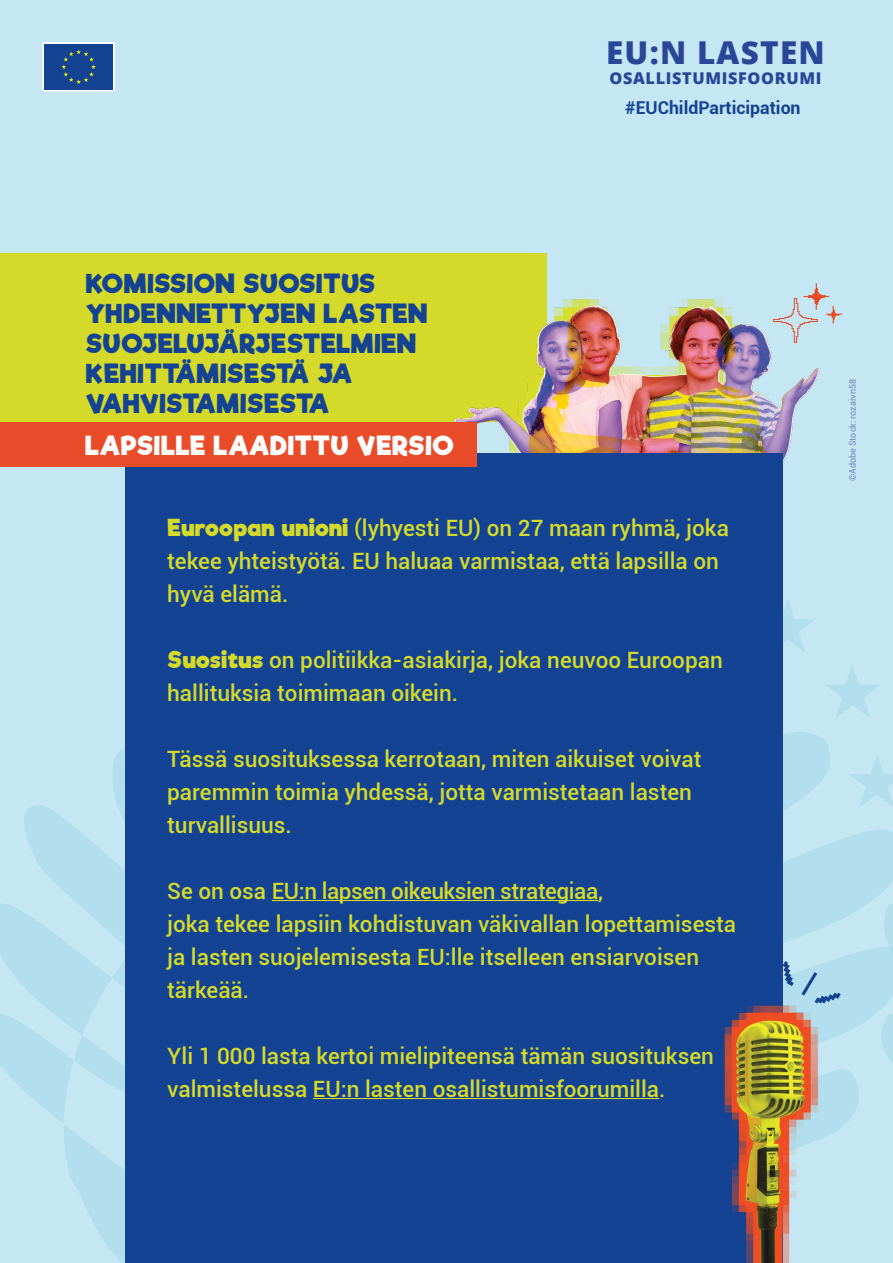
<style>
.page{position:relative;width:893px;height:1263px;background:#c5e6f3}
.page>*{position:absolute;margin:0;border:0;box-sizing:border-box;transform-origin:0 0}
.t1{font:800 31.5px "Open Sans";letter-spacing:.04em;color:#294697}
.t2{font:700 25.5px/30.2px "Riffic";color:#134392}
.t3{font:700 25.5px "Riffic";color:#fff}
.Body_1{font:500 22.5px/33px "Roboto";color:#d5da2a}
.Body_1-2{font:500 22.5px "Roboto";letter-spacing:-.02em;color:#d5da2a}
.t4{font:700 17.7px "Roboto";color:#134392}
.t5{font:800 16.2px "Open Sans";letter-spacing:.04em;color:#294697}
.image_copyright{font:9px "Roboto";color:#7883bd}
.s1{font-family:"Riffic";font-weight:700}
</style>
<div class="page">
<svg style="left:783px;top:808px;width:110px;height:325px;fill:#b2deed"></svg>
<svg style="left:0;top:748px;width:125px;height:515px"></svg>
<svg style="left:783px;top:599px;width:110px;height:209px"></svg>
<svg style="left:875px;top:883px;width:18px;height:241px"></svg>
<svg style="left:43px;top:42px;width:72px;height:49px;background:#2f5999"></svg>
<div style="left:0;top:254px;width:546px;height:168px;background:#d5da2a"></div>
<img style="left:454px;top:254px;width:366px;height:208px">
<div style="left:125px;top:454px;width:658px;height:809px;background:#134392"></div>
<hr style="left:272px;top:900px;width:326px;height:1px;background:#d5da2a">
<hr style="left:313px;top:1098px;width:346px;height:1px;background:#d5da2a">
<div style="left:0;top:422px;width:476px;height:44px;background:#e94c28"></div>
<svg style="left:783px;top:961px;width:11px;height:25px"></svg>
<svg style="left:801px;top:972px;width:40px;height:31px"></svg>
<img style="left:724px;top:995px;width:109px;height:268px">
<svg style="left:773px;top:283px;width:69px;height:60px"></svg>
<h1 class="t1" style="left:606px;top:29px;width:220px">EU:N LASTEN</h1>
<p class="t5" style="left:609px;top:66px;width:213px">OSALLISTUMISFOORUMI</p>
<p class="t4" style="left:625px;top:95px;width:177px">#EUChildParticipation</p>
<p class="t2" style="left:86px;top:268px;width:344px">KOMISSION SUOSITUS<br>YHDENNETTYJEN LASTEN<br>SUOJELUJÄRJESTELMIEN<br>KEHITTÄMISESTÄ JA<br>VAHVISTAMISESTA</p>
<p class="t3" style="left:85px;top:429px;width:371px">LAPSILLE LAADITTU VERSIO</p>
<p class="Body_1" style="left:167px;top:510px;width:563px"><span class="s1">Euroopan unioni</span> (lyhyesti EU) on 27 maan ryhmä, joka tekee yhteistyötä. EU haluaa varmistaa, että lapsilla on hyvä elämä.</p>
<p class="Body_1" style="left:167px;top:642px;width:557px"><span class="s1">Suositus</span> on politiikka-asiakirja, joka neuvoo Euroopan hallituksia toimimaan oikein.</p>
<p class="Body_1" style="left:167px;top:741px;width:536px">Tässä suosituksessa kerrotaan, miten aikuiset voivat</p>
<p class="Body_1" style="left:167px;top:774px;width:526px">paremmin toimia yhdessä, jotta varmistetaan lasten turvallisuus.</p>
<p class="Body_1-2" style="left:167px;top:875px;width:437px">Se on osa EU:n lapsen oikeuksien strategiaa,</p>
<p class="Body_1" style="left:167px;top:906px;width:570px">joka tekee lapsiin kohdistuvan väkivallan lopettamisesta ja lasten suojelemisesta EU:lle itselleen ensiarvoisen tärkeää.</p>
<p class="Body_1" style="left:167px;top:1038px;width:548px">Yli 1 000 lasta kertoi mielipiteensä tämän suosituksen valmistelussa EU:n lasten osallistumisfoorumilla.</p>
<p class="image_copyright" style="left:846px;top:481px;width:104px;rotate:-90deg">©Adobe Stock: rozaivn58</p>
</div>
